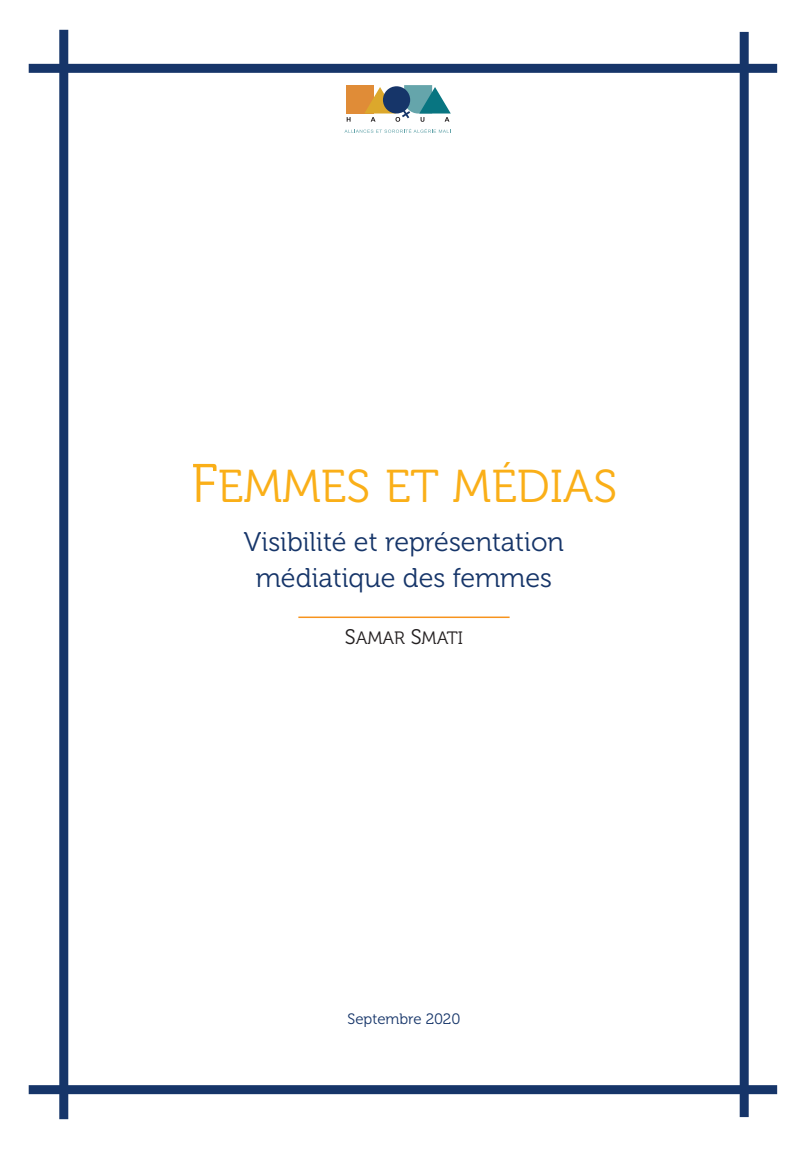
<style>
.page{position:relative;width:808px;height:1149px;background:#fff}
.page>*{position:absolute;margin:0;border:0;box-sizing:border-box;transform-origin:0 0}
.t1{font:45.9px "Museo 300 Regular SC850";color:#faaf18}
.t2{font:27px/36px "Museo 300";color:#163569;text-align:center}
.t3{font:17.85px "Museo 300 Regular SC850";color:#231f20}
.t4{font:15px "Museo 300";color:#163569}
.s1{font-size:54px}
.s2{font-size:21px}
</style>
<div class="page">
<div style="left:346px;top:85px;width:28px;height:28px;background:#e08c37"></div>
<svg style="left:347px;top:117px;width:3px;height:5px"></svg>
<svg style="left:364px;top:85px;width:87px;height:37px"></svg>
<svg style="left:344px;top:129px;width:107px;height:4px"></svg>
<div style="left:59px;top:30px;width:9px;height:1088px;background:#163569"></div>
<div style="left:740px;top:32px;width:9px;height:1084px;background:#163569"></div>
<div style="left:29px;top:64px;width:748px;height:9px;background:#163569"></div>
<div style="left:29px;top:1084px;width:748px;height:9px;background:#163569"></div>
<hr style="left:298px;top:616px;width:212px;height:2px;background:#f7931d">
<p class="t1" style="left:191px;top:461px;width:428px"><span class="s1">F</span>EMMES ET MÉDIAS</p>
<p class="t2" style="left:244px;top:524px;width:321px">Visibilité et représentation médiatique des femmes</p>
<p class="t3" style="left:345px;top:628px;width:120px"><span class="s2">S</span>AMAR <span class="s2">S</span>MATI</p>
<p class="t4" style="left:348px;top:1010px;width:114px">Septembre 2020</p>
</div>
